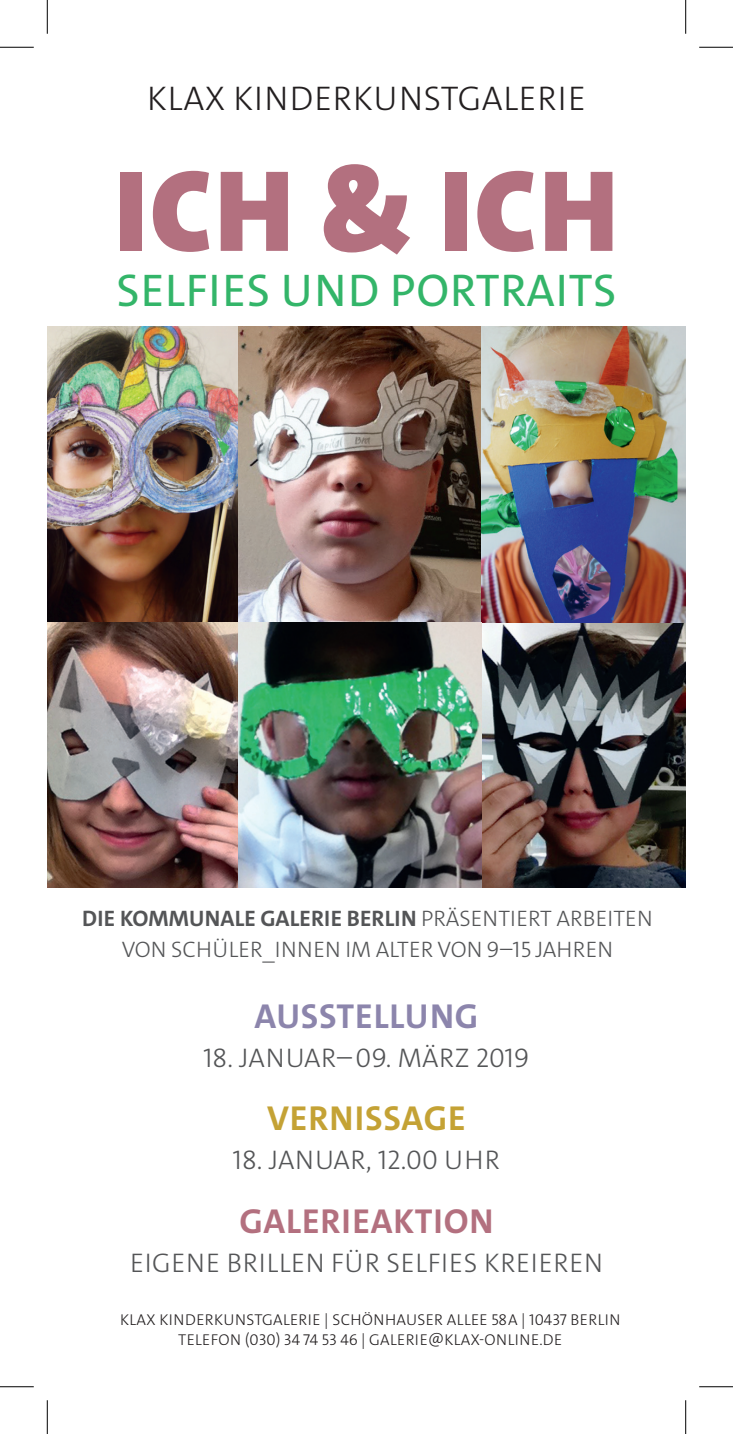
<style>
.page{position:relative;width:733px;height:1434px;background:#fff}
.page>*{position:absolute;margin:0;border:0;box-sizing:border-box;transform-origin:0 0}
.t1{font:900 117px "The Sans C4 s";letter-spacing:.015em;color:#b3707f}
.t2{font:46.12px "The Sans C4 s";letter-spacing:.02em;color:#33b569}
.t3{font:700 34.88px "The Sans C4 s";letter-spacing:.025em;color:#b3707f}
.t4{font:700 34.88px "The Sans C4 s";letter-spacing:.025em;color:#8c85ac}
.t5{font:700 34.88px "The Sans C4 s";letter-spacing:.025em;color:#c4a235}
.t6{font:300 34.43px "The Sans C4 s";letter-spacing:.025em;color:#231f20}
.t7{font:300 27px "The Sans C4 s";letter-spacing:.025em;color:#545557}
.t8{font:300 27px "The Sans C4 s";color:#545557}
.t9{font:300 22.5px/31.5px "The Sans C4 s";letter-spacing:.005em;color:#545557;text-align:center}
.t10{font:300 15.75px/20.2px "The Sans C4 s";letter-spacing:.025em;color:#231f20;text-align:center}
.s1{font-weight:700}
</style>
<div class="page">
<img style="left:47px;top:326px;width:638px;height:562px">
<hr style="left:0;top:47px;width:34px;height:1px;background:#000">
<hr style="left:699px;top:47px;width:33px;height:1px;background:#000">
<hr style="left:0;top:1386px;width:34px;height:1px;background:#000">
<hr style="left:699px;top:1386px;width:33px;height:1px;background:#000">
<hr style="left:47px;top:0;width:1px;height:34px;background:#000">
<hr style="left:47px;top:1400px;width:1px;height:34px;background:#000">
<hr style="left:685px;top:0;width:1px;height:34px;background:#000">
<hr style="left:685px;top:1400px;width:1px;height:34px;background:#000">
<h3 class="t6" style="left:147px;top:77px;width:440px">KLAX KINDERKUNSTGALERIE</h3>
<h1 class="t1" style="left:115px;top:136px;width:504px">ICH &amp; ICH</h1>
<h2 class="t2" style="left:117px;top:261px;width:501px">SELFIES UND PORTRAITS</h2>
<h3 class="t9" style="left:82px;top:903px;width:571px"><span class="s1">DIE KOMMUNALE GALERIE BERLIN</span> PRÄSENTIERT ARBEITEN<br>VON SCHÜLER_INNEN IM ALTER VON 9–15 JAHREN</h3>
<h3 class="t4" style="left:254px;top:994px;width:225px">AUSSTELLUNG</h3>
<h3 class="t8" style="left:203px;top:1040px;width:328px">18. JANUAR– 09. MÄRZ 2019</h3>
<h3 class="t5" style="left:267px;top:1096px;width:200px">VERNISSAGE</h3>
<h3 class="t7" style="left:232px;top:1143px;width:269px">18. JANUAR, 12.00 UHR</h3>
<h3 class="t3" style="left:239px;top:1199px;width:255px">GALERIEAKTION</h3>
<h3 class="t7" style="left:130px;top:1245px;width:474px">EIGENE BRILLEN FÜR SELFIES KREIEREN</h3>
<p class="t10" style="left:120px;top:1310px;width:501px">KLAX KINDERKUNSTGALERIE | SCHÖNHAUSER ALLEE 58A | 10437 BERLIN<br>TELEFON (030) 34 74 53 46 | GALERIE@KLAX-ONLINE.DE</p>
</div>
